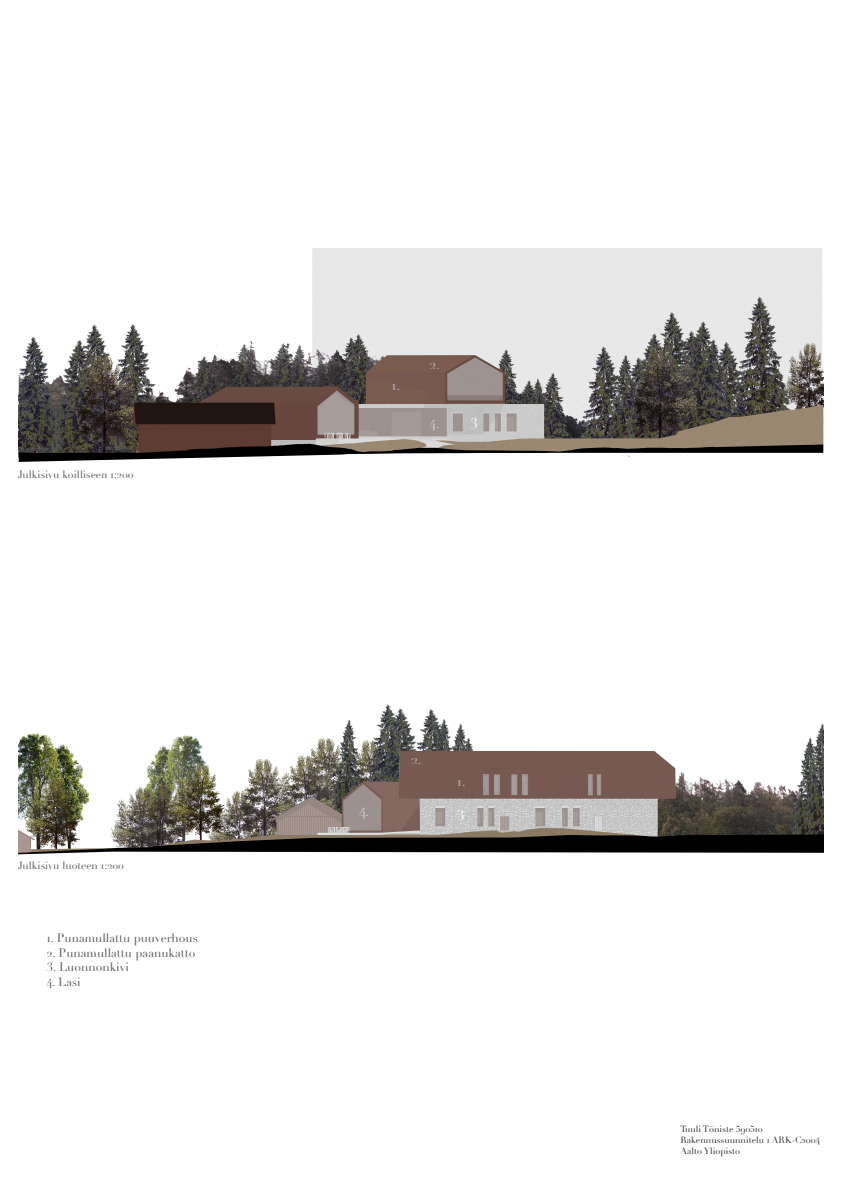
<style>
.page{position:relative;width:842px;height:1192px;background:#fff}
.page>*{position:absolute;margin:0;border:0;box-sizing:border-box;transform-origin:0 0}
.t1{font:14px "Didot";color:#afb1b0}
.t2{font:14px "Didot";color:#d1d2d4}
.t3{font:14px "Didot";color:#fff}
.t4{font:12px "Didot";color:#5f6162}
.t5{font:10.5px "Didot";color:#5f6162}
.t6{font:9px/10.8px "Didot";color:#090003}
.s1{color:#afb1b0}
</style>
<div class="page">
<img style="left:18px;top:248px;width:806px;height:214px">
<img style="left:18px;top:704px;width:806px;height:151px">
<p class="t5" style="left:18px;top:468px;width:117px">Julkisivu koilliseen 1:200</p>
<p class="t5" style="left:18px;top:859px;width:108px">Julkisivu luoteen 1:200</p>
<p class="t4" style="left:47px;top:931px;width:153px">1. Punamullattu puuverhous</p>
<p class="t4" style="left:47px;top:946px;width:150px">2. Punamullattu paanukatto</p>
<p class="t4" style="left:47px;top:960px;width:84px">3. Luonnonkivi</p>
<p class="t4" style="left:47px;top:974px;width:35px">4. Lasi</p>
<p class="t1" style="left:392px;top:377px;width:10px">1.</p>
<p class="t1" style="left:429px;top:356px;width:12px">2.</p>
<p class="t2" style="left:429px;top:414px;width:12px">4.</p>
<p class="t3" style="left:471px;top:414px;width:13px">3<span class="s1">.</span></p>
<p class="t2" style="left:359px;top:803px;width:12px">4.</p>
<p class="t1" style="left:411px;top:750px;width:12px">2.</p>
<p class="t1" style="left:457px;top:772px;width:10px">1.</p>
<p class="t3" style="left:457px;top:806px;width:13px">3<span class="s1">.</span></p>
<p class="t6" style="left:680px;top:1124px;width:141px">Tuuli Tõniste 590510<br>Rakennussuunnitelu 1 ARK-C2004<br>Aalto Yliopisto</p>
</div>
